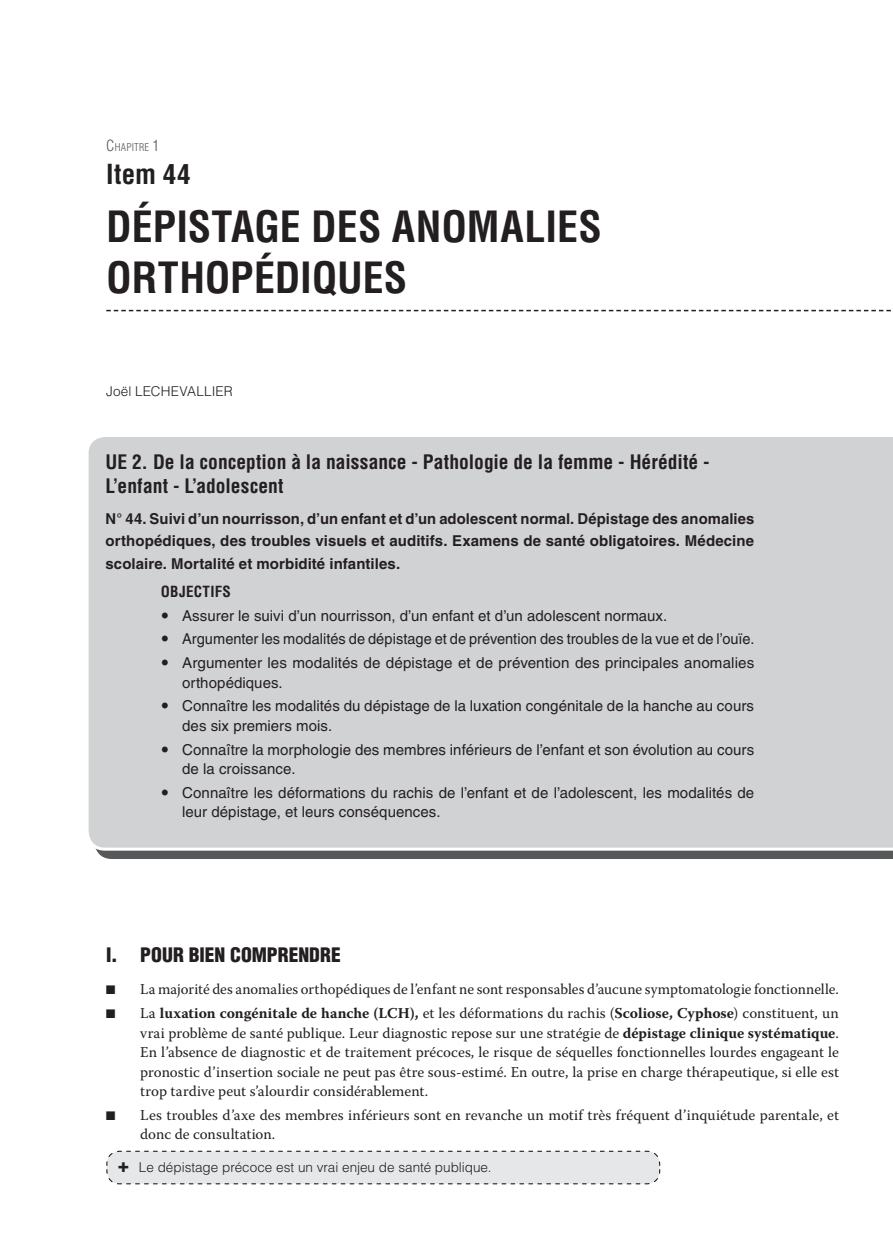
<style>
.page{position:relative;width:893px;height:1246px;background:#fff}
.page>*{position:absolute;margin:0;border:0;box-sizing:border-box;transform-origin:0 0}
.t1{font:700 condensed 42px/50.4px "Helvetica LT Std";color:#231f20}
.t2{font:700 condensed 27px "Helvetica LT Std";letter-spacing:.01em;color:#231f20}
.t3{font:700 condensed 19.5px/23.4px "Helvetica LT Std";color:#231f20}
.t4{font:900 condensed 19.5px "Helvetica LT Std";color:#231f20}
.t5{font:15px/19.5px "Warnock Pro";color:#231f20}
.t6{font:15px/23.7px "Helvetica LT Std";letter-spacing:.005em;color:#231f20}
.t7{font:700 15px/22.5px "Helvetica LT Std";letter-spacing:.005em;color:#231f20;text-align:justify}
.t8{font:700 condensed 15px "Helvetica LT Std";letter-spacing:.02em;color:#231f20}
.t9{font:300 13.5px "Helvetica LT Std";color:#231f20}
.t10{font:300 condensed 10.5px "Helvetica LT Std";letter-spacing:.025em;color:#57585a}
.s1{font-size:15px}
.s2{font-weight:700}
</style>
<div class="page">
<svg style="left:106px;top:310px;width:785px;height:1px"></svg>
<div style="left:88px;top:437px;width:805px;height:414px;background:#d1d2d4"></div>
<svg style="left:106px;top:1150px;width:555px;height:35px;background:#e1e2e3"></svg>
<svg style="left:162px;top:612px;width:6px;height:6px"></svg>
<svg style="left:162px;top:636px;width:6px;height:6px"></svg>
<svg style="left:162px;top:660px;width:6px;height:6px"></svg>
<svg style="left:162px;top:703px;width:6px;height:6px"></svg>
<svg style="left:162px;top:746px;width:6px;height:6px"></svg>
<svg style="left:162px;top:789px;width:6px;height:6px"></svg>
<p class="t10" style="left:106px;top:143px;width:54px"><span class="s1">C</span>HAPITRE <span class="s1">1</span></p>
<h2 class="t2" style="left:106px;top:162px;width:86px">Item 44</h2>
<h1 class="t1" style="left:106px;top:205px;width:497px">DÉPISTAGE DES ANOMALIES<br>ORTHOPÉDIQUES</h1>
<p class="t9" style="left:106px;top:386px;width:128px">Joël LECHEVALLIER</p>
<h3 class="t3" style="left:106px;top:452px;width:606px">UE 2. De la conception à la naissance - Pathologie de la femme - Hérédité -<br>L’enfant - L’adolescent</h3>
<p class="t7" style="left:106px;top:509px;width:650px">N° 44. Suivi d’un nourrisson, d’un enfant et d’un adolescent normal. Dépistage des anomalies orthopédiques, des troubles visuels et auditifs. Examens de santé obligatoires. Médecine scolaire. Mortalité et morbidité infantiles.</p>
<p class="t8" style="left:161px;top:585px;width:72px">OBJECTIFS</p>
<p class="t6" style="left:182px;top:605px;width:574px">Assurer le suivi d’un nourrisson, d’un enfant et d’un adolescent normaux.<br>Argumenter les modalités de dépistage et de prévention des troubles de la vue et de l’ouïe.<br>Argumenter les modalités de dépistage et de prévention des principales anomalies</p>
<p class="t6" style="left:182px;top:672px;width:573px">orthopédiques.<br>Connaître les modalités du dépistage de la luxation congénitale de la hanche au cours</p>
<p class="t6" style="left:182px;top:715px;width:574px">des six premiers mois.<br>Connaître la morphologie des membres inférieurs de l’enfant et son évolution au cours</p>
<p class="t6" style="left:182px;top:758px;width:574px">de la croissance.<br>Connaître les déformations du rachis de l’enfant et de l’adolescent, les modalités de</p>
<p class="t6" style="left:182px;top:801px;width:260px">leur dépistage, et leurs conséquences.</p>
<h3 class="t4" style="left:106px;top:947px;width:236px">I. POUR BIEN COMPRENDRE</h3>
<p class="t5" style="left:140px;top:979px;width:700px;line-height:23.7px">La majorité des anomalies orthopédiques de l’enfant ne sont responsables d’aucune symptomatologie fonctionnelle.<br>La <span class="s2">luxation congénitale de hanche (LCH),</span> et les déformations du rachis (<span class="s2">Scoliose, Cyphose</span>) constituent, un</p>
<p class="t5" style="left:140px;top:1024px;width:700px;text-align:justify">vrai problème de santé publique. Leur diagnostic repose sur une stratégie de <span class="s2">dépistage clinique systématique</span>.<br>En l’absence de diagnostic et de traitement précoces, le risque de séquelles fonctionnelles lourdes engageant le pronostic d’insertion sociale ne peut pas être sous-estimé. En outre, la prise en charge thérapeutique, si elle est trop tardive peut s’alourdir considérablement.</p>
<p class="t5" style="left:140px;top:1106px;width:700px">Les troubles d’axe des membres inférieurs sont en revanche un motif très fréquent d’inquiétude parentale, et donc de consultation.</p>
<p class="t9" style="left:139px;top:1162px;width:354px">Le dépistage précoce est un vrai enjeu de santé publique.</p>
</div>
